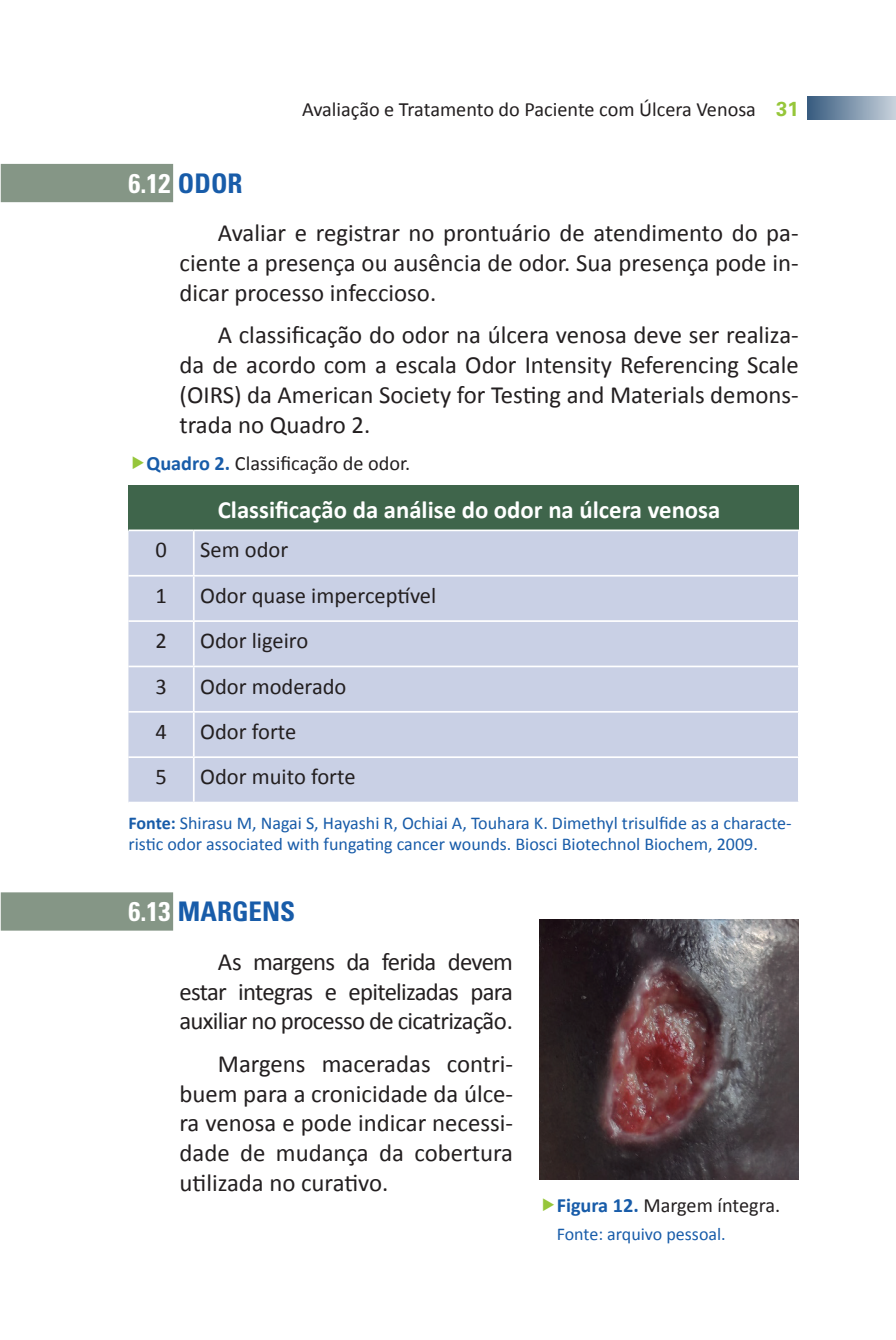
<style>
.page{position:relative;width:896px;height:1340px;background:#fff}
.page>*{position:absolute;margin:0;border:0;box-sizing:border-box;transform-origin:0 0}
.t1{font:700 condensed 27px "Univers LT Std";color:#185ca9}
.t2{font:700 condensed 27px "Univers LT Std";color:#fff}
.t3{font:24.75px/29.7px "Calibri";color:#231f20;text-align:justify}
.t4{font:700 24.75px "Calibri";color:#fff}
.t5{font:22.5px "Calibri";color:#231f20}
.t6{font:20.25px "Calibri";color:#231f20}
.t7{font:18px/21.6px "Calibri";color:#185ca9}
.s1{font-family:"Univers LT Std";font-weight:700;color:#96c63a}
.s2{color:#185ca9}
.s3{font-weight:700;color:#185ca9}
.s4{font-weight:700}
.s5{color:#fff}
</style>
<div class="page">
<div style="left:807px;top:96px;width:88px;height:23px;background:linear-gradient(to right,#375b7f,#c5d0da)"></div>
<div style="left:1px;top:164px;width:172px;height:38px;background:#859686"></div>
<div style="left:1px;top:892px;width:172px;height:38px;background:#859686"></div>
<div style="left:128px;top:485px;width:670px;height:45px;background:#3f654b"></div>
<div style="left:128px;top:531px;width:669px;height:270px;background:#c9d0e5"></div>
<hr style="left:193px;top:531px;width:1px;height:44px;background:#fff">
<hr style="left:128px;top:575px;width:66px;height:1px;background:#fff">
<hr style="left:194px;top:575px;width:605px;height:1px;background:#fff">
<hr style="left:193px;top:576px;width:1px;height:44px;background:#fff">
<hr style="left:128px;top:620px;width:66px;height:2px;background:#fff">
<hr style="left:194px;top:620px;width:605px;height:2px;background:#fff">
<hr style="left:193px;top:622px;width:1px;height:43px;background:#fff">
<hr style="left:128px;top:665px;width:66px;height:2px;background:#fff">
<hr style="left:194px;top:665px;width:605px;height:2px;background:#fff">
<hr style="left:193px;top:667px;width:1px;height:44px;background:#fff">
<hr style="left:128px;top:711px;width:66px;height:1px;background:#fff">
<hr style="left:194px;top:711px;width:605px;height:1px;background:#fff">
<hr style="left:193px;top:712px;width:1px;height:44px;background:#fff">
<hr style="left:128px;top:756px;width:66px;height:2px;background:#fff">
<hr style="left:194px;top:756px;width:605px;height:2px;background:#fff">
<hr style="left:193px;top:758px;width:1px;height:43px;background:#fff">
<hr style="left:128px;top:529px;width:66px;height:2px;background:#fff">
<hr style="left:194px;top:529px;width:605px;height:2px;background:#fff">
<img style="left:539px;top:919px;width:259px;height:260px">
<p class="t6" style="left:302px;top:96px;width:498px">Avaliação e Tratamento do Paciente com Úlcera Venosa <span class="s1">31</span></p>
<p class="t2" style="left:128px;top:166px;width:115px">6.12 <span class="s2">ODOR</span></p>
<p class="t3" style="left:179px;top:218px;width:620px;text-indent:38px">Avaliar e registrar no prontuário de atendimento do pa&shy;ciente a presença ou ausência de odor. Sua presença pode in&shy;dicar processo infeccioso.</p>
<p class="t3" style="left:179px;top:319px;width:620px;text-indent:38px">A classificação do odor na úlcera venosa deve ser realiza&shy;da de acordo com a escala Odor Intensity Referencing Scale (OIRS) da American Society for Testing and Materials demons&shy;trada no Quadro 2.</p>
<p class="t6" style="left:146px;top:449px;width:265px"><span class="s3">Quadro 2.</span> Classificação de odor.</p>
<p class="t4" style="left:218px;top:492px;width:504px">Classificação da análise do odor na úlcera venosa</p>
<p class="t5" style="left:155px;top:534px;width:13px">0</p>
<p class="t5" style="left:200px;top:534px;width:89px">Sem odor</p>
<p class="t5" style="left:155px;top:579px;width:13px">1</p>
<p class="t5" style="left:200px;top:579px;width:237px">Odor quase imperceptível</p>
<p class="t5" style="left:155px;top:625px;width:13px">2</p>
<p class="t5" style="left:200px;top:625px;width:109px">Odor ligeiro</p>
<p class="t5" style="left:155px;top:670px;width:13px">3</p>
<p class="t5" style="left:200px;top:670px;width:148px">Odor moderado</p>
<p class="t5" style="left:155px;top:715px;width:13px">4</p>
<p class="t5" style="left:200px;top:715px;width:98px">Odor forte</p>
<p class="t5" style="left:155px;top:761px;width:13px">5</p>
<p class="t5" style="left:200px;top:761px;width:157px">Odor muito forte</p>
<p class="t7" style="left:128px;top:811px;width:664px"><span class="s4">Fonte:</span> Shirasu M, Nagai S, Hayashi R, Ochiai A, Touhara K. Dimethyl trisulfide as a characte&shy;ristic odor associated with fungating cancer wounds. Biosci Biotechnol Biochem, 2009.</p>
<p class="t1" style="left:128px;top:894px;width:168px"><span class="s5">6.13</span> MARGENS</p>
<p class="t3" style="left:179px;top:946px;width:335px;text-indent:38px">As margens da ferida devem estar integras e epitelizadas para auxiliar no processo de cicatrização.</p>
<p class="t3" style="left:179px;top:1047px;width:335px;text-indent:38px">Margens maceradas contri&shy;buem para a cronicidade da úlce&shy;ra venosa e pode indicar necessi&shy;dade de mudança da cobertura utilizada no curativo.</p>
<p class="t6" style="left:556px;top:1190px;width:225px"><span class="s3">Figura 12.</span> Margem íntegra.</p>
<p class="t7" style="left:556px;top:1222px;width:170px">Fonte: arquivo pessoal.</p>
</div>
